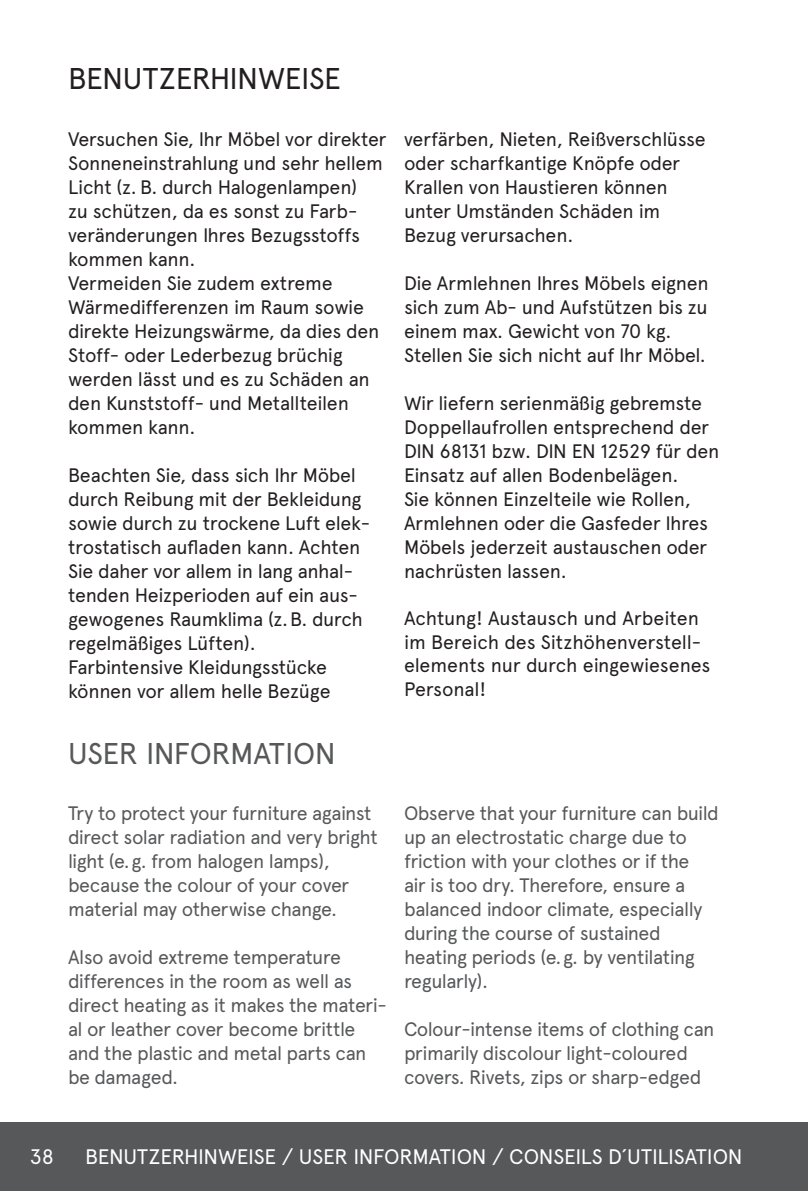
<style>
.page{position:relative;width:808px;height:1191px;background:#fff}
.page>*{position:absolute;margin:0;border:0;box-sizing:border-box;transform-origin:0 0}
.t1{font:30px "Apercu Pro";letter-spacing:-.015em;color:#231f20}
.t2{font:30px "Apercu Pro";letter-spacing:-.015em;color:#57585a}
.t3{font:21px "Apercu Pro";letter-spacing:-.015em;color:#fff}
.t4{font:19.5px/24px "Apercu Pro";letter-spacing:-.02em;color:#231f20}
.t5{font:19.5px/24px "Apercu Pro";letter-spacing:-.03em;color:#57585a}
</style>
<div class="page">
<div style="left:0;top:1123px;width:808px;height:68px;background:#57585a"></div>
<h1 class="t1" style="left:68px;top:56px;width:275px">BENUTZERHINWEISE</h1>
<p class="t4" style="left:68px;top:125px;width:320px">Versuchen Sie, Ihr Möbel vor direkter<br>Sonneneinstrahlung und sehr hellem<br>Licht (z. B. durch Halogenlampen)<br>zu schützen, da es sonst zu Farb&shy;veränderungen Ihres Bezugsstoffs kommen kann.<br>Vermeiden Sie zudem extreme<br>Wärmedifferenzen im Raum sowie direkte Heizungswärme, da dies den<br>Stoff- oder Lederbezug brüchig werden lässt und es zu Schäden an den Kunststoff- und Metallteilen kommen kann.</p>
<p class="t4" style="left:68px;top:462px;width:304px">Beachten Sie, dass sich Ihr Möbel durch Reibung mit der Bekleidung sowie durch zu trockene Luft elek&shy;trostatisch aufladen kann. Achten<br>Sie daher vor allem in lang anhal&shy;tenden Heizperioden auf ein aus&shy;gewogenes Raumklima (z.B. durch regelmäßiges Lüften).<br>Farbintensive Kleidungsstücke können vor allem helle Bezüge</p>
<h1 class="t2" style="left:68px;top:731px;width:269px">USER INFORMATION</h1>
<p class="t5" style="left:68px;top:800px;width:311px">Try to protect your furniture against direct solar radiation and very bright light (e.g. from halogen lamps), because the colour of your cover material may otherwise change.</p>
<p class="t5" style="left:68px;top:944px;width:320px">Also avoid extreme temperature differences in the room as well as direct heating as it makes the materi&shy;al or leather cover become brittle and the plastic and metal parts can be damaged.</p>
<p class="t4" style="left:404px;top:126px;width:303px">verfärben, Nieten, Reißverschlüsse oder scharfkantige Knöpfe oder<br>Krallen von Haustieren können unter Umständen Schäden im<br>Bezug verursachen.</p>
<p class="t4" style="left:404px;top:270px;width:306px">Die Armlehnen Ihres Möbels eignen sich zum Ab- und Aufstützen bis zu einem max. Gewicht von 70 kg.<br>Stellen Sie sich nicht auf Ihr Möbel.</p>
<p class="t4" style="left:404px;top:390px;width:317px">Wir liefern serienmäßig gebremste<br>Doppellaufrollen entsprechend der<br>DIN 68131 bzw. DIN EN 12529 für den<br>Einsatz auf allen Bodenbelägen.<br>Sie können Einzelteile wie Rollen,<br>Armlehnen oder die Gasfeder Ihres<br>Möbels jederzeit austauschen oder nachrüsten lassen.</p>
<p class="t4" style="left:404px;top:605px;width:308px">Achtung! Austausch und Arbeiten im Bereich des Sitzhöhenverstell&shy;elements nur durch eingewiesenes<br>Personal!</p>
<p class="t5" style="left:404px;top:800px;width:316px">Observe that your furniture can build up an electrostatic charge due to friction with your clothes or if the<br>air is too dry. Therefore, ensure a balanced indoor climate, especially during the course of sustained heating periods (e.g. by ventilating regularly).</p>
<p class="t5" style="left:404px;top:1016px;width:312px">Colour-intense items of clothing can primarily discolour light-coloured covers. Rivets, zips or sharp-edged</p>
<p class="t3" style="left:30px;top:1141px;width:26px">38</p>
<p class="t3" style="left:85px;top:1141px;width:659px">BENUTZERHINWEISE / USER INFORMATION / CONSEILS D´UTILISATION</p>
</div>
